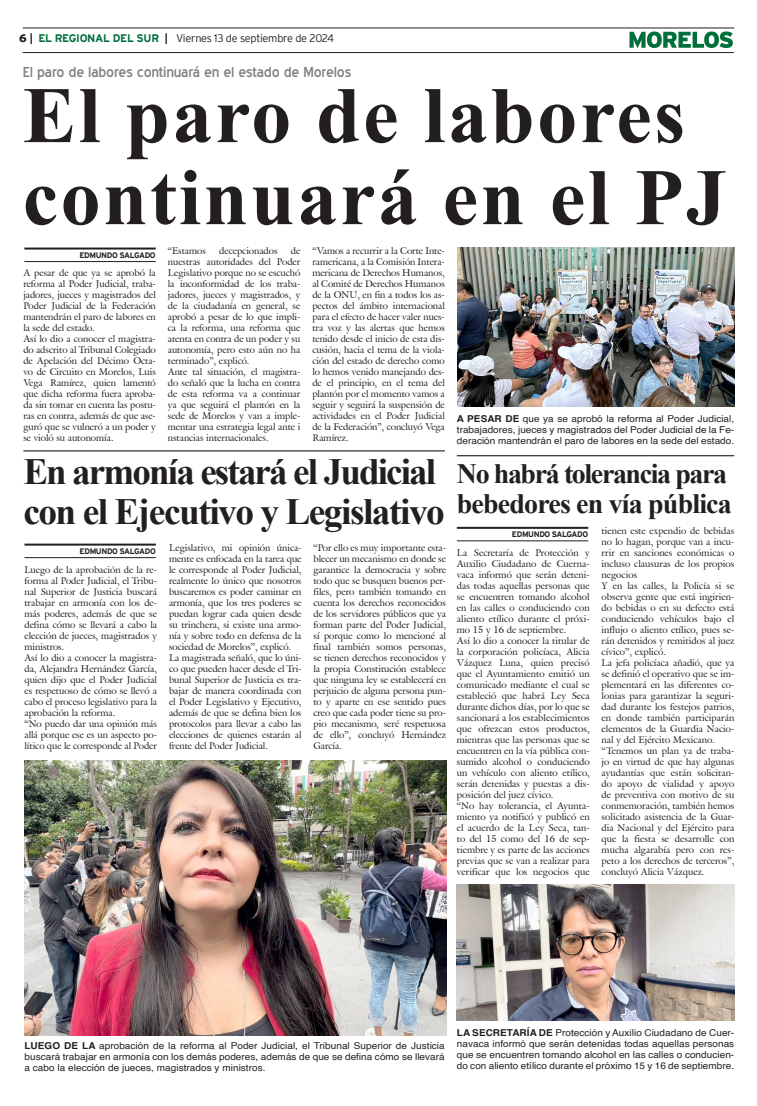
<style>
.page{position:relative;width:757px;height:1106px;background:#fff}
.page>*{position:absolute;margin:0;border:0;box-sizing:border-box;transform-origin:0 0}
.Cabeza_01{font:700 80px "Times New Roman";letter-spacing:.03em;color:#231f20}
.Cabeza_02{font:700 37px "Times New Roman";letter-spacing:-.04em;color:#231f20}
.Cabeza_03{font:700 28px "Times New Roman";letter-spacing:-.05em;color:#231f20}
.Cabeza_03-2{font:700 28px "Times New Roman";letter-spacing:-.03em;color:#231f20}
.Balazo_01{font:14px "Blue Highway";letter-spacing:-.015em;color:#808285;scale:1.05 1}
.t1{font:300 11px "Interstate";letter-spacing:-.025em;color:#231f20}
.t2{font:9.5px/11px "Galliard IT Cby BT";color:#231f20;text-align:justify}
.Pie_de_foto{font:9.5px/11px "Helvetica";letter-spacing:.005em;color:#231f20;text-align:justify;scale:1.05 1}
.t3{font:700 8px "Interstate";letter-spacing:-.05em;color:#231f20}
.s1{font-weight:900}
.s2{font-weight:700}
.s3{font-weight:700;color:#006f3c}
</style>
<div class="page">
<hr style="left:23px;top:28px;width:711px;height:1px;background:#231f20">
<hr style="left:23px;top:52px;width:711px;height:1px;background:#231f20">
<svg style="left:629px;top:31px;width:104px;height:17px"></svg>
<hr style="left:24px;top:247px;width:132px;height:2px;background:#231f20">
<hr style="left:24px;top:261px;width:132px;height:1px;background:#231f20">
<hr style="left:25px;top:543px;width:131px;height:2px;background:#231f20">
<hr style="left:25px;top:557px;width:131px;height:1px;background:#231f20">
<hr style="left:457px;top:527px;width:131px;height:2px;background:#231f20">
<hr style="left:457px;top:540px;width:131px;height:1px;background:#231f20">
<hr style="left:23px;top:450px;width:422px;height:1px;background:#000">
<hr style="left:457px;top:455px;width:277px;height:1px;background:#000">
<img style="left:457px;top:247px;width:277px;height:159px">
<img style="left:25px;top:760px;width:421px;height:275px">
<img style="left:457px;top:884px;width:277px;height:136px">
<p class="t1" style="left:19px;top:32px;width:316px"><span class="s1">6</span> <span class="s2">|</span> <span class="s3">EL REGIONAL DEL SUR</span> <span class="s2">|</span> Viernes 13 de septiembre de 2024</p>
<p class="Balazo_01" style="left:23px;top:63px;width:314px">El paro de labores continuará en el estado de Morelos</p>
<p class="Cabeza_01" style="left:23px;top:58px;width:664px">El paro de labores</p>
<p class="Cabeza_01" style="left:23px;top:140px;width:705px">continuará en el PJ</p>
<p class="t3" style="left:79px;top:251px;width:78px">EDMUNDO SALGADO</p>
<p class="t2" style="left:168px;top:245px;width:134px;text-indent:123px">de nuestras autoridades del Poder Legislativo porque no se escuchó la inconformidad de los traba&shy;jadores, jueces y magistrados, y de la ciudadanía en general, se aprobó a pesar de lo que impli&shy;ca la reforma, una reforma que atenta en contra de un poder y su autonomía, pero esto aún no ha terminado”, explicó.</p>
<p class="t2" style="left:168px;top:366px;width:134px">Ante tal situación, el magistra&shy;do señaló que la lucha en contra de esta reforma va a continuar ya que seguirá el plantón en la sede de Morelos y van a imple&shy;mentar una estrategia legal ante i nstancias internacionales.</p>
<p class="t2" style="left:168px;top:245px;width:40px">“Estamos</p>
<p class="t2" style="left:219px;top:245px;width:60px">decepcionados</p>
<p class="t2" style="left:312px;top:245px;width:134px">“Vamos a recurrir a la Corte Inte&shy;ramericana, a la Comisión Intera&shy;mericana de Derechos Humanos, al Comité de Derechos Humanos de la ONU, en fin a todos los as&shy;pectos del ámbito internacional para el efecto de hacer valer nues&shy;tra voz y las alertas que hemos tenido desde el inicio de esta dis&shy;cusión, hacia el tema de la viola&shy;ción del estado de derecho como lo hemos venido manejando des&shy;de el principio, en el tema del plantón por el momento vamos a seguir y seguirá la suspensión de actividades en el Poder Judicial de la Federación”, concluyó Vega Ramírez.</p>
<p class="t2" style="left:23px;top:267px;width:134px">A pesar de que ya se aprobó la reforma al Poder Judicial, traba&shy;jadores, jueces y magistrados del Poder Judicial de la Federación mantendrán el paro de labores en la sede del estado.</p>
<p class="t2" style="left:23px;top:333px;width:134px">Así lo dio a conocer el magistra&shy;do adscrito al Tribunal Colegiado de Apelación del Décimo Octa&shy;vo de Circuito en Morelos, Luis Vega Ramírez, quien lamentó que dicha reforma fuera aproba&shy;da sin tomar en cuenta las postu&shy;ras en contra, además de que ase&shy;guró que se vulneró a un poder y se violó su autonomía.</p>
<p class="Pie_de_foto" style="left:457px;top:413px;width:266px"><span class="s2">A PESAR DE</span> que ya se aprobó la reforma al Poder Judicial, trabajadores, jueces y magistrados del Poder Judicial de la Fe&shy;deración mantendrán el paro de labores en la sede del estado.</p>
<p class="Cabeza_02" style="left:23px;top:445px;width:414px">En armonía estará el Judicial</p>
<p class="Cabeza_02" style="left:23px;top:484px;width:423px">con el Ejecutivo y Legislativo</p>
<p class="t3" style="left:80px;top:547px;width:78px">EDMUNDO SALGADO</p>
<p class="Cabeza_03" style="left:457px;top:453px;width:272px">No habrá tolerancia para</p>
<p class="Cabeza_03-2" style="left:457px;top:483px;width:276px">bebedores en vía pública</p>
<p class="t2" style="left:601px;top:525px;width:134px">tienen este expendio de bebidas no lo hagan, porque van a incu&shy;rrir en sanciones económicas o incluso clausuras de los propios negocios</p>
<p class="t2" style="left:601px;top:580px;width:134px">Y en las calles, la Policía si se observa gente que está ingirien&shy;do bebidas o en su defecto está conduciendo vehículos bajo el influjo o aliento etílico, pues se&shy;rán detenidos y remitidos al juez cívico”, explicó.</p>
<p class="t2" style="left:601px;top:657px;width:134px">La jefa policíaca añadió, que ya se definió el operativo que se im&shy;plementará en las diferentes co&shy;lonias para garantizar la seguri&shy;dad durante los festejos patrios, en donde también participarán elementos de la Guardia Nacio&shy;nal y del Ejército Mexicano.</p>
<p class="t2" style="left:601px;top:745px;width:134px">“Tenemos un plan ya de traba&shy;jo en virtud de que hay algunas ayudantías que están solicitan&shy;do apoyo de vialidad y apoyo de preventiva con motivo de su conmemoración, también hemos solicitado asistencia de la Guar&shy;dia Nacional y del Ejército para que la fiesta se desarrolle con mucha algarabía pero con res&shy;peto a los derechos de terceros”, concluyó Alicia Vázquez.</p>
<p class="t3" style="left:512px;top:530px;width:78px">EDMUNDO SALGADO</p>
<p class="t2" style="left:169px;top:542px;width:134px">Legislativo, mi opinión única&shy;mente es enfocada en la tarea que le corresponde al Poder Judicial, realmente lo único que nosotros buscaremos es poder caminar en armonía, que los tres poderes se puedan lograr cada quien desde su trinchera, si existe una armo&shy;nía y sobre todo en defensa de la sociedad de Morelos”, explicó.</p>
<p class="t2" style="left:169px;top:652px;width:134px">La magistrada señaló, que lo úni&shy;co que pueden hacer desde el Tri&shy;bunal Superior de Justicia es tra&shy;bajar de manera coordinada con el Poder Legislativo y Ejecutivo, además de que se defina bien los protocolos para llevar a cabo las elecciones de quienes estarán al frente del Poder Judicial.</p>
<p class="t2" style="left:313px;top:542px;width:134px">“Por ello es muy importante esta&shy;blecer un mecanismo en donde se garantice la democracia y sobre todo que se busquen buenos per&shy;files, pero también tomando en cuenta los derechos reconocidos de los servidores públicos que ya forman parte del Poder Judicial, sí porque como lo mencioné al final también somos personas, se tienen derechos reconocidos y la propia Constitución establece que ninguna ley se establecerá en perjuicio de alguna persona pun&shy;to y aparte en ese sentido pues creo que cada poder tiene su pro&shy;pio mecanismo, seré respetuosa de ello”, concluyó Hernández García.</p>
<p class="t2" style="left:457px;top:547px;width:134px">La Secretaría de Protección y Auxilio Ciudadano de Cuerna&shy;vaca informó que serán deteni&shy;das todas aquellas personas que se encuentren tomando alcohol en las calles o conduciendo con aliento etílico durante el próxi&shy;mo 15 y 16 de septiembre.</p>
<p class="t2" style="left:25px;top:564px;width:134px">Luego de la aprobación de la re&shy;forma al Poder Judicial, el Tribu&shy;nal Superior de Justicia buscará trabajar en armonía con los de&shy;más poderes, además de que se defina cómo se llevará a cabo la elección de jueces, magistrados y ministros.</p>
<p class="t2" style="left:25px;top:652px;width:134px">Así lo dio a conocer la magistra&shy;da, Alejandra Hernández García, quien dijo que el Poder Judicial es respetuoso de cómo se llevó a cabo el proceso legislativo para la aprobación la reforma.</p>
<p class="t2" style="left:25px;top:718px;width:134px">“No puedo dar una opinión más allá porque ese es un aspecto po&shy;lítico que le corresponde al Poder</p>
<p class="t2" style="left:457px;top:635px;width:134px">Así lo dio a conocer la titular de la corporación policíaca, Alicia Vázquez Luna, quien precisó que el Ayuntamiento emitió un comunicado mediante el cual se estableció que habrá Ley Seca durante dichos días, por lo que se sancionará a los establecimientos que ofrezcan estos productos, mientras que las personas que se encuentren en la vía pública con&shy;sumido alcohol o conduciendo un vehículo con aliento etílico, serán detenidas y puestas a dis&shy;posición del juez cívico.</p>
<p class="t2" style="left:457px;top:800px;width:134px">“No hay tolerancia, el Ayunta&shy;miento ya notificó y publicó en el acuerdo de la Ley Seca, tan&shy;to del 15 como del 16 de sep&shy;tiembre y es parte de las acciones previas que se van a realizar para verificar que los negocios que</p>
<p class="Pie_de_foto" style="left:25px;top:1040px;width:402px"><span class="s2">LUEGO DE LA</span> aprobación de la reforma al Poder Judicial, el Tribunal Superior de Justicia buscará trabajar en armonía con los demás poderes, además de que se defina cómo se llevará a cabo la elección de jueces, magistrados y ministros.</p>
<p class="Pie_de_foto" style="left:457px;top:1027px;width:266px"><span class="s2">LA SECRETARÍA DE</span> Protección y Auxilio Ciudadano de Cuer&shy;navaca informó que serán detenidas todas aquellas personas que se encuentren tomando alcohol en las calles o conducien&shy;do con aliento etílico durante el próximo 15 y 16 de septiembre.</p>
</div>
